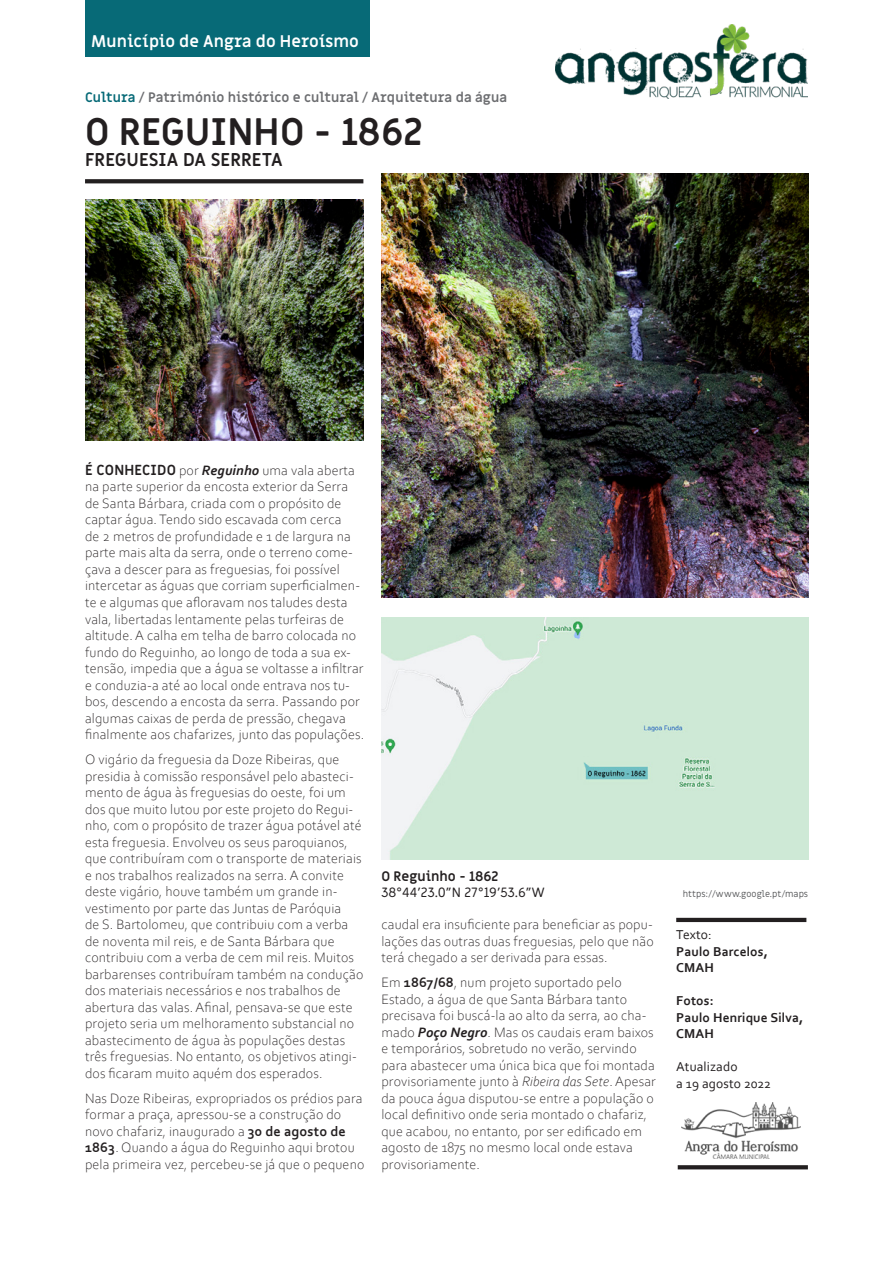
<style>
.page{position:relative;width:893px;height:1263px;background:#fff}
.page>*{position:absolute;margin:0;border:0;box-sizing:border-box;transform-origin:0 0}
.tit{font:700 37.5px "Miriam Libre";color:#231f20}
.tit-peq{font:700 18.15px "Miriam Libre";color:#231f20}
.t1{font:700 16.5px "Miriam Libre";color:#fff}
.txt{font:300 14.25px/16.5px "Corbel";letter-spacing:.01em;color:#231f20}
.legenda_bold{font:700 13.5px "Miriam Libre";letter-spacing:-.005em;color:#6c6d70}
.ficha-bold{font:700 13.5px/16.5px "Corbel";letter-spacing:.01em;color:#231f20}
.ficha{font:13.5px "Corbel";letter-spacing:.01em;color:#231f20}
.legenda{font:13.5px "Miriam Libre";color:#231f20}
.legenda_bold-2{font:700 13.5px "Miriam Libre";color:#231f20}
.legenda-2{font:9px "Miriam Libre";color:#57585a}
.s1{color:#076a77}
.s2{font-family:"Miriam Libre";font-weight:700}
.s3{font-weight:700;font-style:italic}
.s4{font-weight:700}
.s5{font-style:italic}
</style>
<div class="page">
<img style="left:556px;top:24px;width:252px;height:74px">
<div style="left:85px;top:0;width:284px;height:57px;background:#076a77"></div>
<img style="left:682px;top:1103px;width:119px;height:56px">
<svg style="left:678px;top:1165px;width:130px;height:4px"></svg>
<svg style="left:85px;top:179px;width:278px;height:4px"></svg>
<hr style="left:676px;top:918px;width:130px;height:4px;background:#231f20">
<img style="left:382px;top:174px;width:426px;height:423px">
<img style="left:382px;top:618px;width:426px;height:241px">
<img style="left:85px;top:199px;width:278px;height:242px">
<p class="t1" style="left:91px;top:31px;width:269px">Município de Angra do Heroísmo</p>
<p class="legenda_bold" style="left:85px;top:89px;width:424px"><span class="s1">Cultura</span> / Património histórico e cultural / Arquitetura da água</p>
<p class="tit" style="left:85px;top:108px;width:339px">O REGUINHO - 1862</p>
<p class="tit-peq" style="left:85px;top:149px;width:199px">FREGUESIA DA SERRETA</p>
<p class="txt" style="left:85px;top:461px;width:281px"><span class="s2">É CONHECIDO</span> por <span class="s3">Reguinho</span> uma vala aberta na parte superior da encosta exterior da Serra de Santa Bárbara, criada com o propósito de captar água. Tendo sido escavada com cerca<br>de 2 metros de profundidade e 1 de largura na parte mais alta da serra, onde o terreno come&shy;çava a descer para as freguesias, foi possível intercetar as águas que corriam superficialmen&shy;te e algumas que afloravam nos taludes desta vala, libertadas lentamente pelas turfeiras de altitude. A calha em telha de barro colocada no fundo do Reguinho, ao longo de toda a sua ex&shy;tensão, impedia que a água se voltasse a infiltrar e conduzia-a até ao local onde entrava nos tu&shy;bos, descendo a encosta da serra. Passando por algumas caixas de perda de pressão, chegava finalmente aos chafarizes, junto das populações.</p>
<p class="txt" style="left:85px;top:750px;width:280px">O vigário da freguesia da Doze Ribeiras, que presidia à comissão responsável pelo abasteci&shy;mento de água às freguesias do oeste, foi um dos que muito lutou por este projeto do Regui&shy;nho, com o propósito de trazer água potável até esta freguesia. Envolveu os seus paroquianos, que contribuíram com o transporte de materiais e nos trabalhos realizados na serra. A convite deste vigário, houve também um grande in&shy;vestimento por parte das Juntas de Paróquia<br>de S. Bartolomeu, que contribuiu com a verba de noventa mil reis, e de Santa Bárbara que contribuiu com a verba de cem mil reis. Muitos barbarenses contribuíram também na condução dos materiais necessários e nos trabalhos de abertura das valas. Afinal, pensava-se que este projeto seria um melhoramento substancial no abastecimento de água às populações destas três freguesias. No entanto, os objetivos atingi&shy;dos ficaram muito aquém dos esperados.</p>
<p class="txt" style="left:85px;top:1089px;width:281px">Nas Doze Ribeiras, expropriados os prédios para formar a praça, apressou-se a construção do novo chafariz, inaugurado a <span class="s4">30 de agosto de 1863</span>. Quando a água do Reguinho aqui brotou pela primeira vez, percebeu-se já que o pequeno</p>
<p class="legenda_bold-2" style="left:381px;top:868px;width:119px">O Reguinho - 1862</p>
<p class="legenda" style="left:381px;top:884px;width:165px">38°44’23.0”N 27°19’53.6”W</p>
<p class="legenda-2" style="left:683px;top:888px;width:127px">https://www.google.pt/maps</p>
<p class="ficha" style="left:676px;top:926px;width:37px">Texto:</p>
<p class="ficha-bold" style="left:676px;top:943px;width:93px">Paulo Barcelos,<br>CMAH</p>
<p class="ficha-bold" style="left:676px;top:992px;width:129px">Fotos:<br>Paulo Henrique Silva,<br>CMAH</p>
<p class="ficha" style="left:676px;top:1058px;width:63px">Atualizado</p>
<p class="ficha" style="left:676px;top:1075px;width:96px">a 19 agosto 2022</p>
<p class="txt" style="left:381px;top:915px;width:274px;text-align:justify">caudal era insuficiente para beneficiar as popu&shy;lações das outras duas freguesias, pelo que não terá chegado a ser derivada para essas.</p>
<p class="txt" style="left:381px;top:973px;width:276px">Em <span class="s4">1867/68</span>, num projeto suportado pelo Estado, a água de que Santa Bárbara tanto precisava foi buscá-la ao alto da serra, ao cha&shy;mado <span class="s3">Poço Negro</span>. Mas os caudais eram baixos e temporários, sobretudo no verão, servindo para abastecer uma única bica que foi montada provisoriamente junto à <span class="s5">Ribeira das Sete</span>. Apesar da pouca água disputou-se entre a população o local definitivo onde seria montado o chafariz, que acabou, no entanto, por ser edificado em agosto de 1875 no mesmo local onde estava provisoriamente.</p>
</div>
